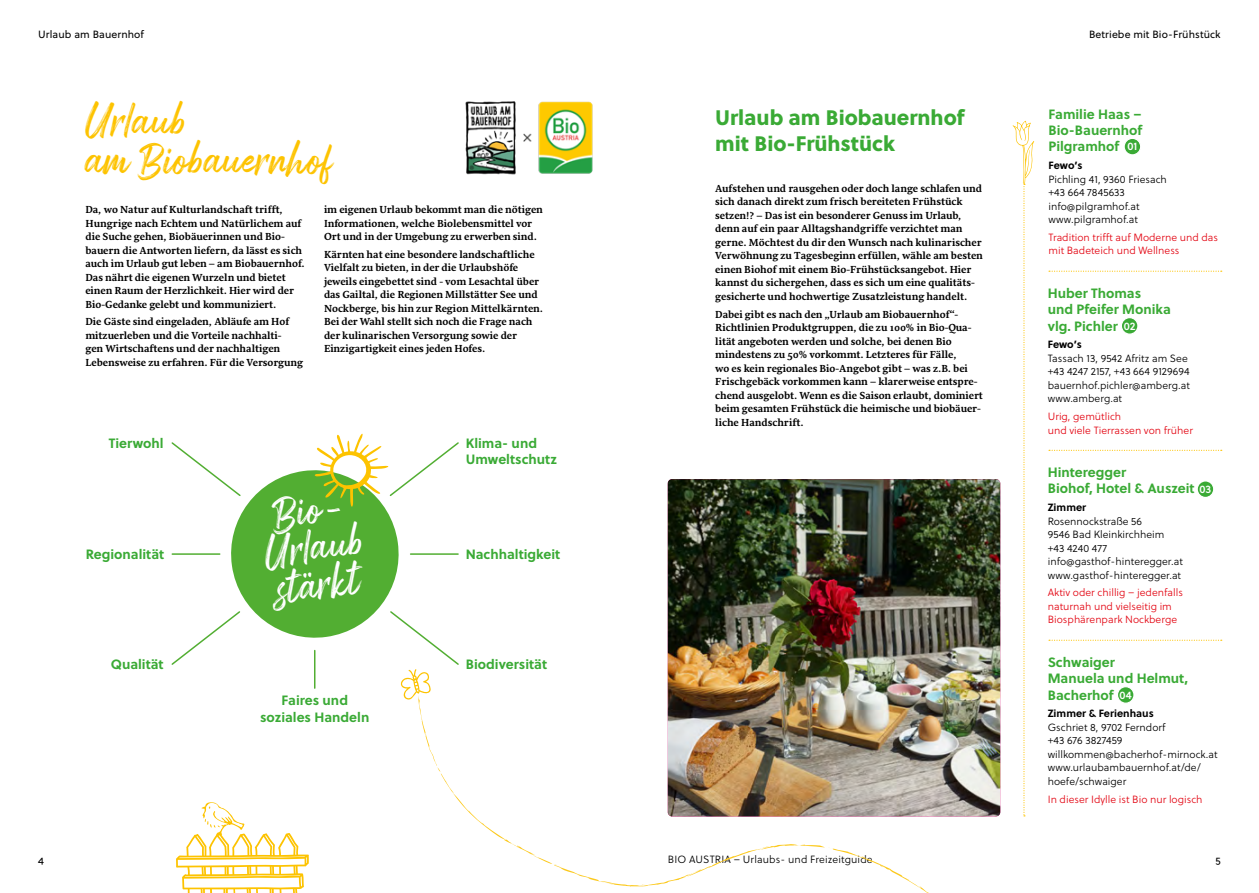
<style>
.page{position:relative;width:1259px;height:893px;background:#fff}
.page>*{position:absolute;margin:0;border:0;box-sizing:border-box;transform-origin:0 0}
.t1{font:40.65px/39.6px "Arsilon";color:#fdc300}
.t2{font:40.05px/37.5px "Arsilon";color:#fff;text-align:center}
.t3{font:21px/26.1px "Soleil Xb";color:#3aaa35}
.t4{font:700 13.5px/16.2px "Soleil";color:#3aaa35}
.t5{font:10.95px "Soleil Sb";color:#fff}
.t6{font:700 10.5px/13.5px "Sirba";color:#000}
.t7{font:10.5px/13.5px "Soleil Lt";color:#000}
.t8{font:10.5px/13.5px "Soleil Lt";color:#e30613}
.t9{font:10.5px "Soleil";letter-spacing:.01em;color:#000}
.t10{font:700 10.5px "Soleil";color:#000}
</style>
<div class="page">
<svg style="left:1049px;top:271px;width:172px;height:1px"></svg>
<svg style="left:1049px;top:450px;width:172px;height:1px"></svg>
<svg style="left:1049px;top:640px;width:172px;height:1px"></svg>
<img style="left:973px;top:479px;width:27px;height:337px">
<svg style="left:1012px;top:121px;width:22px;height:695px"></svg>
<div style="left:1124px;top:138px;width:16px;height:17px;background:#3aaa35;border-radius:50%"></div>
<div style="left:1123px;top:138px;width:18px;height:17px;border:1px solid #fff;border-radius:50%"></div>
<div style="left:1121px;top:318px;width:17px;height:16px;background:#3aaa35;border-radius:50%"></div>
<div style="left:1120px;top:317px;width:18px;height:18px;border:1px solid #fff;border-radius:50%"></div>
<div style="left:1197px;top:481px;width:16px;height:16px;background:#3aaa35;border-radius:50%"></div>
<div style="left:1196px;top:480px;width:18px;height:18px;border:1px solid #fff;border-radius:50%"></div>
<svg style="left:1117px;top:687px;width:17px;height:16px"></svg>
<div style="left:1116px;top:686px;width:18px;height:18px;border:1px solid #fff;border-radius:50%"></div>
<img style="left:465px;top:101px;width:128px;height:74px">
<img style="left:171px;top:433px;width:802px;height:460px">
<p class="t9" style="left:38px;top:26px;width:107px">Urlaub am Bauernhof</p>
<h1 class="t1" style="left:85px;top:99px;width:249px">Urlaub<br>am Biobauernhof</h1>
<p class="t6" style="left:85px;top:203px;width:221px">Da, wo Natur auf Kulturlandschaft trifft, Hungrige nach Echtem und Natürlichem auf die Suche gehen, Biobäuerinnen und Bio&shy;bauern die Antworten liefern, da lässt es sich auch im Urlaub gut leben – am Biobauernhof.<br>Das nährt die eigenen Wurzeln und bietet einen Raum der Herzlichkeit. Hier wird der Bio-Gedanke gelebt und kommuniziert.</p>
<p class="t6" style="left:85px;top:315px;width:219px">Die Gäste sind eingeladen, Abläufe am Hof mitzuerleben und die Vorteile nachhalti-<br>gen Wirtschaftens und der nachhaltigen Lebensweise zu erfahren. Für die Versorgung</p>
<p class="t6" style="left:324px;top:203px;width:220px">im eigenen Urlaub bekommt man die nötigen<br>Informationen, welche Biolebensmittel vor<br>Ort und in der Umgebung zu erwerben sind.</p>
<p class="t6" style="left:324px;top:248px;width:220px">Kärnten hat eine besondere landschaftliche Vielfalt zu bieten, in der die Urlaubshöfe jeweils eingebettet sind - vom Lesachtal über das Gailtal, die Regionen Millstätter See und Nockberge, bis hin zur Region Mittelkärnten.<br>Bei der Wahl stellt sich noch die Frage nach der kulinarischen Versorgung sowie der Einzigartigkeit eines jeden Hofes.</p>
<p class="t4" style="left:109px;top:434px;width:56px">Tierwohl</p>
<p class="t4" style="left:466px;top:434px;width:93px">Klima- und<br>Umweltschutz</p>
<p class="t4" style="left:86px;top:545px;width:80px">Regionalität</p>
<h2 class="t2" style="left:256px;top:496px;width:101px;rotate:-8deg">Bio-<br>Urlaub stärkt</h2>
<p class="t4" style="left:466px;top:545px;width:96px">Nachhaltigkeit</p>
<p class="t4" style="left:111px;top:656px;width:54px">Qualität</p>
<p class="t4" style="left:466px;top:656px;width:83px">Biodiversität</p>
<p class="t4" style="left:260px;top:692px;width:111px;text-align:center">Faires und soziales Handeln</p>
<h3 class="t3" style="left:715px;top:103px;width:251px">Urlaub am Biobauernhof mit Bio-Frühstück</h3>
<p class="t6" style="left:715px;top:182px;width:269px">Aufstehen und rausgehen oder doch lange schlafen und sich danach direkt zum frisch bereiteten Frühstück setzen!? – Das ist ein besonderer Genuss im Urlaub, denn auf ein paar Alltagshandgriffe verzichtet man gerne. Möchtest du dir den Wunsch nach kulinarischer Verwöhnung zu Tagesbeginn erfüllen, wähle am besten einen Biohof mit einem Bio-Frühstücksangebot. Hier kannst du sichergehen, dass es sich um eine qualitäts&shy;gesicherte und hochwertige Zusatzleistung handelt.</p>
<p class="t6" style="left:715px;top:307px;width:269px">Dabei gibt es nach den „Urlaub am Biobauernhof“- Richtlinien Produktgruppen, die zu 100% in Bio-Qua&shy;lität angeboten werden und solche, bei denen Bio mindestens zu 50% vorkommt. Letzteres für Fälle,<br>wo es kein regionales Bio-Angebot gibt – was z.B. bei Frischgebäck vorkommen kann – klarerweise entspre&shy;chend ausgelobt. Wenn es die Saison erlaubt, dominiert beim gesamten Frühstück die heimische und biobäuer&shy;liche Handschrift.</p>
<p class="t9" style="left:1089px;top:26px;width:133px">Betriebe mit Bio-Frühstück</p>
<p class="t4" style="left:1048px;top:105px;width:95px;text-align:justify">Familie Haas – Bio-Bauernhof Pilgramhof</p>
<p class="t10" style="left:1048px;top:157px;width:35px">Fewo’s</p>
<p class="t7" style="left:1048px;top:172px;width:120px">Pichling 41, 9360 Friesach +43 664 7845633 info@pilgramhof.at www.pilgramhof.at</p>
<p class="t8" style="left:1048px;top:230px;width:171px">Tradition trifft auf Moderne und das mit Badeteich und Wellness</p>
<p class="t5" style="left:1127px;top:138px;width:11px">01</p>
<p class="t4" style="left:1047px;top:285px;width:125px">Huber Thomas<br>und Pfeifer Monika vlg. Pichler</p>
<p class="t10" style="left:1047px;top:336px;width:35px">Fewo’s</p>
<p class="t7" style="left:1047px;top:351px;width:144px">Tassach 13, 9542 Afritz am See +43 4247 2157, +43 664 9129694 bauernhof.pichler@amberg.at www.amberg.at</p>
<p class="t8" style="left:1047px;top:409px;width:147px">Urig, gemütlich<br>und viele Tierrassen von früher</p>
<p class="t5" style="left:1123px;top:317px;width:13px">02</p>
<p class="t4" style="left:1047px;top:464px;width:148px">Hinteregger<br>Biohof, Hotel &amp; Auszeit</p>
<p class="t10" style="left:1047px;top:499px;width:40px">Zimmer</p>
<p class="t7" style="left:1047px;top:514px;width:137px">Rosennockstraße 56<br>9546 Bad Kleinkirchheim +43 4240 477 info@gasthof-hinteregger.at www.gasthof-hinteregger.at</p>
<p class="t8" style="left:1047px;top:586px;width:137px">Aktiv oder chillig – jedenfalls naturnah und vielseitig im<br>Biosphärenpark Nockberge</p>
<p class="t5" style="left:1199px;top:481px;width:13px">03</p>
<p class="t4" style="left:1047px;top:654px;width:142px">Schwaiger<br>Manuela und Helmut,<br>Bacherhof</p>
<p class="t10" style="left:1047px;top:705px;width:107px">Zimmer &amp; Ferienhaus</p>
<p class="t7" style="left:1047px;top:720px;width:171px">Gschriet 8, 9702 Ferndorf<br>+43 676 3827459 willkommen@bacherhof-mirnock.at www.urlaubambauernhof.at/de/ hoefe/schwaiger</p>
<p class="t8" style="left:1047px;top:792px;width:156px">In dieser Idylle ist Bio nur logisch</p>
<p class="t5" style="left:1119px;top:686px;width:14px">04</p>
<p class="t9" style="left:38px;top:852px;width:7px">4</p>
<p class="t7" style="left:668px;top:853px;width:206px">BIO AUSTRIA – Urlaubs- und Freizeitguide</p>
<p class="t9" style="left:1215px;top:852px;width:7px">5</p>
</div>
